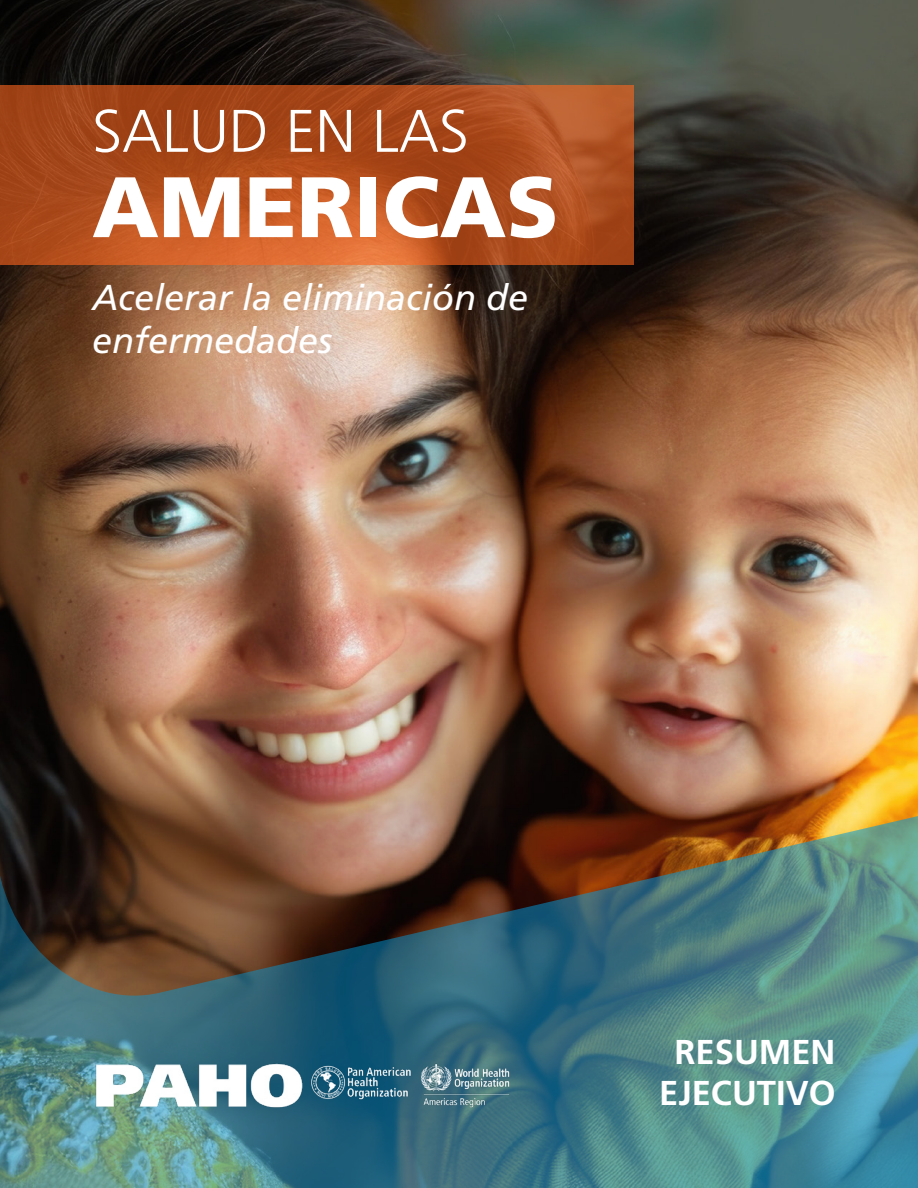
<style>
.page{position:relative;width:918px;height:1188px;background:#fff}
.page>*{position:absolute;margin:0;border:0;box-sizing:border-box;transform-origin:0 0}
.t1{font:900 85.65px "Frutiger LT Pro";color:#fff}
.t2{font:300 60px "Frutiger LT Pro";color:#fff}
.t3{font:italic 36px/43.2px "Frutiger LT Pro";color:#fff}
.t4{font:700 34.5px/41.4px "Frutiger LT Pro";color:#fff;text-align:center}
</style>
<div class="page">
<img style="left:0;top:0;width:918px;height:1188px">
<svg style="left:0;top:85px;width:634px;height:180px;background:#b14e1e"></svg>
<img style="left:92px;top:1059px;width:421px;height:55px">
<h2 class="t2" style="left:92px;top:96px;width:378px">SALUD EN LAS</h2>
<h1 class="t1" style="left:92px;top:155px;width:468px">AMERICAS</h1>
<p class="t3" style="left:92px;top:276px;width:438px">Acelerar la eliminación de enfermedades</p>
<p class="t4" style="left:659px;top:1031px;width:178px">RESUMEN<br>EJECUTIVO</p>
</div>
